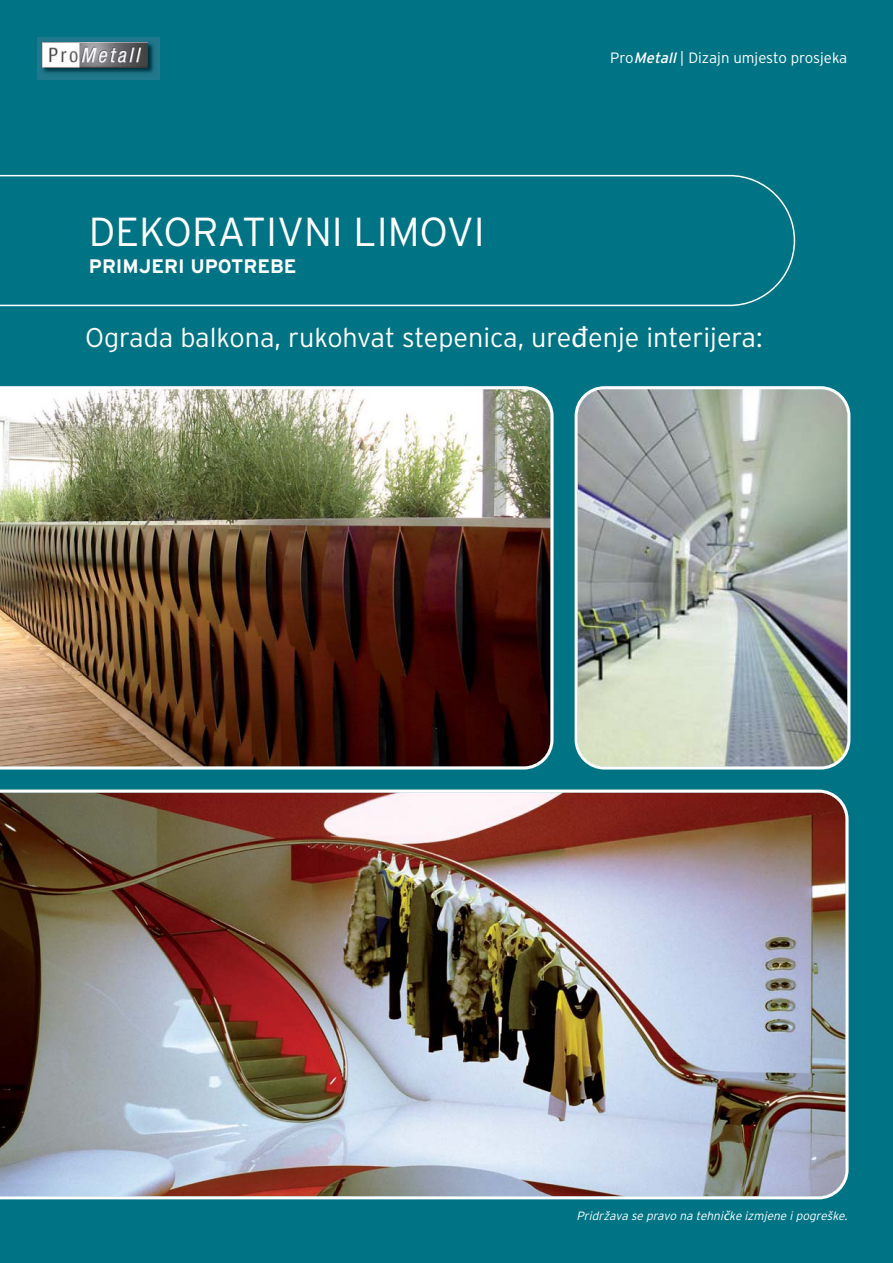
<style>
.page{position:relative;width:893px;height:1263px;background:#007485}
.page>*{position:absolute;margin:0;border:0;box-sizing:border-box;transform-origin:0 0}
.t1{font:300 40.5px "Interstate";color:#fff}
.t2{font:300 27px "Interstate";color:#fff}
.t3{font:700 19.5px "Interstate";color:#fff}
.t4{font:300 15px "Interstate";color:#fff}
.t5{font:italic 300 12px "Interstate";color:#fff}
.s1{font-weight:400;font-style:italic}
.s2{font-family:"Lucida Grande";font-weight:400}
</style>
<div class="page">
<svg style="left:0;top:175px;width:795px;height:131px"></svg>
<img style="left:38px;top:37px;width:121px;height:42px">
<img style="left:43px;top:43px;width:105px;height:24px">
<img style="left:0;top:386px;width:554px;height:383px">
<img style="left:575px;top:386px;width:275px;height:383px">
<img style="left:0;top:789px;width:849px;height:410px">
<p class="t1" style="left:89px;top:217px;width:397px">DEKORATIVNI LIMOVI</p>
<p class="t3" style="left:89px;top:259px;width:209px">PRIMJERI UPOTREBE</p>
<p class="t4" style="left:610px;top:52px;width:239px">Pro<span class="s1">Metall</span>| Dizajn umjesto prosjeka</p>
<p class="t2" style="left:85px;top:328px;width:679px">Ograda balkona, rukohvat stepenica, ure<span class="s2">đ</span>enje interijera:</p>
<p class="t5" style="left:576px;top:1212px;width:275px">Pridržava se pravo na tehni<span class="s2">č</span>ke izmjene i pogreške.</p>
</div>
